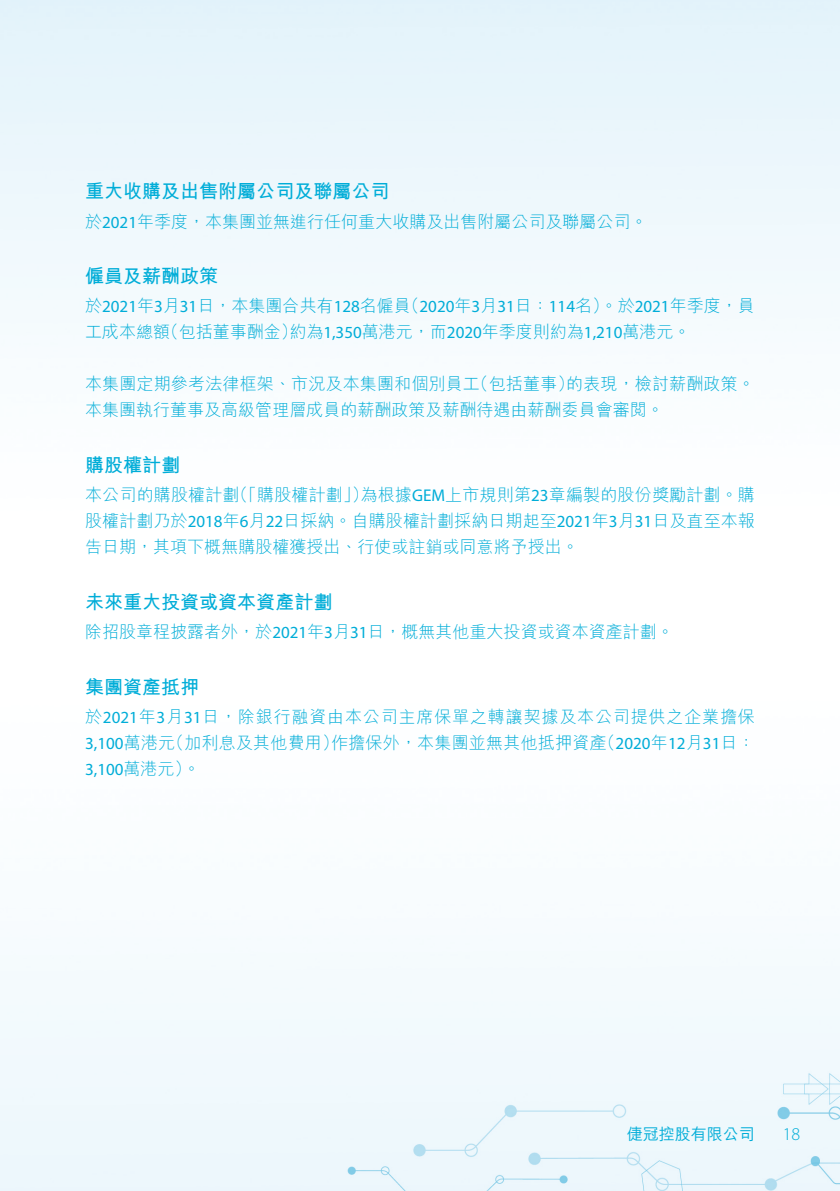
<style>
.page{position:relative;width:840px;height:1191px;background:#fff}
.page>*{position:absolute;margin:0;border:0;box-sizing:border-box;transform-origin:0 0}
.t1{font:700 19px "M Hei HK";color:#00add8}
.t2{font:300 18px "Myriad Pro";color:#00add8}
.t3{font:300 17px/26px "M Hei HK";letter-spacing:.005em;color:#00add8}
.t4{font:300 17px "M Hei HK";letter-spacing:.05em;color:#00add8}
.t5{font:17px/26px "Myriad Pro";color:#00add8}
.t6{font:500 16px "M Hei HK";color:#00add8}
.s1{font-family:"Myriad Pro";font-weight:400}
.s2{font-family:"M Hei HK";font-weight:300}
</style>
<div class="page">
<p class="t1" style="left:85px;top:178px;width:305px">重大收購及出售附屬公司及聯屬公司</p>
<p class="t3" style="left:85px;top:208px;width:563px">於<span class="s1">2021</span>年季度，本集團並無進行任何重大收購及出售附屬公司及聯屬公司。</p>
<p class="t1" style="left:85px;top:262px;width:134px">僱員及薪酬政策</p>
<p class="t3" style="left:402px;top:293px;width:353px">（<span class="s1">2020</span>年月<span class="s1">3 31</span>日：<span class="s1">114</span>名）。於<span class="s1">2021</span>年季度，員</p>
<p class="t3" style="left:289px;top:293px;width:402px;text-indent:-204px">於<span class="s1">2021</span>年月<span class="s1">3 31</span>日，本集團合共有<span class="s1">128</span>名僱員<br>約為<span class="s1">1,350</span>萬港元，而<span class="s1">2020</span>年季度則約為<span class="s1">1,210</span>萬港元。</p>
<p class="t3" style="left:162px;top:319px;width:137px">（包括董事酬金）</p>
<p class="t3" style="left:85px;top:319px;width:86px">工成本總額</p>
<p class="t3" style="left:85px;top:371px;width:580px">本集團定期參考法律框架、市況及本集團和個別員工<br>本集團執行董事及高級管理層成員的薪酬政策及薪酬待遇由薪酬委員會審閱。</p>
<p class="t1" style="left:85px;top:451px;width:96px">購股權計劃</p>
<p class="t3" style="left:360px;top:482px;width:395px">為根據<span class="s1">GEM</span>上市規則第<span class="s1">23</span>章編製的股份獎勵計劃。購</p>
<p class="t3" style="left:471px;top:371px;width:104px">（包括董事）</p>
<p class="t3" style="left:566px;top:371px;width:190px">的表現，檢討薪酬政策。</p>
<p class="t3" style="left:231px;top:482px;width:139px">（「購股權計劃」）</p>
<p class="t3" style="left:85px;top:482px;width:671px">本公司的購股權計劃<br>股權計劃乃於<span class="s1">2018</span>年月<span class="s1">6 22</span>日採納。自購股權計劃採納日期起至<span class="s1">2021</span>年月<span class="s1">3 31</span>日及直至本報告日期，其項下概無購股權獲授出、行使或註銷或同意將予授出。</p>
<p class="t1" style="left:85px;top:588px;width:248px">未來重大投資或資本資產計劃</p>
<p class="t3" style="left:85px;top:618px;width:590px">除招股章程披露者外，於<span class="s1">2021</span>年月<span class="s1">3 31</span>日，概無其他重大投資或資本資產計劃。</p>
<p class="t1" style="left:85px;top:673px;width:115px">集團資產抵押</p>
<p class="t4" style="left:85px;top:708px;width:671px">於<span class="s1">2021</span>年 月<span class="s1">3 31</span>日，除銀行融資由本公司主席保單之轉讓契據及本公司提供之企業擔保</p>
<p class="t5" style="left:598px;top:730px;width:158px"><span class="s2">（</span>2020<span class="s2">年</span>12<span class="s2">月</span>31<span class="s2">日：</span></p>
<p class="t3" style="left:167px;top:729px;width:173px">（加利息及其他費用）</p>
<p class="t3" style="left:331px;top:729px;width:277px">作擔保外，本集團並無其他抵押資產</p>
<p class="t5" style="left:85px;top:730px;width:116px">3,100<span class="s2">萬港元<br></span>3,100<span class="s2">萬港元。(</span></p>
<p class="t6" style="left:626px;top:1122px;width:129px">倢冠控股有限公司</p>
<p class="t2" style="left:782px;top:1122px;width:19px">18</p>
</div>
